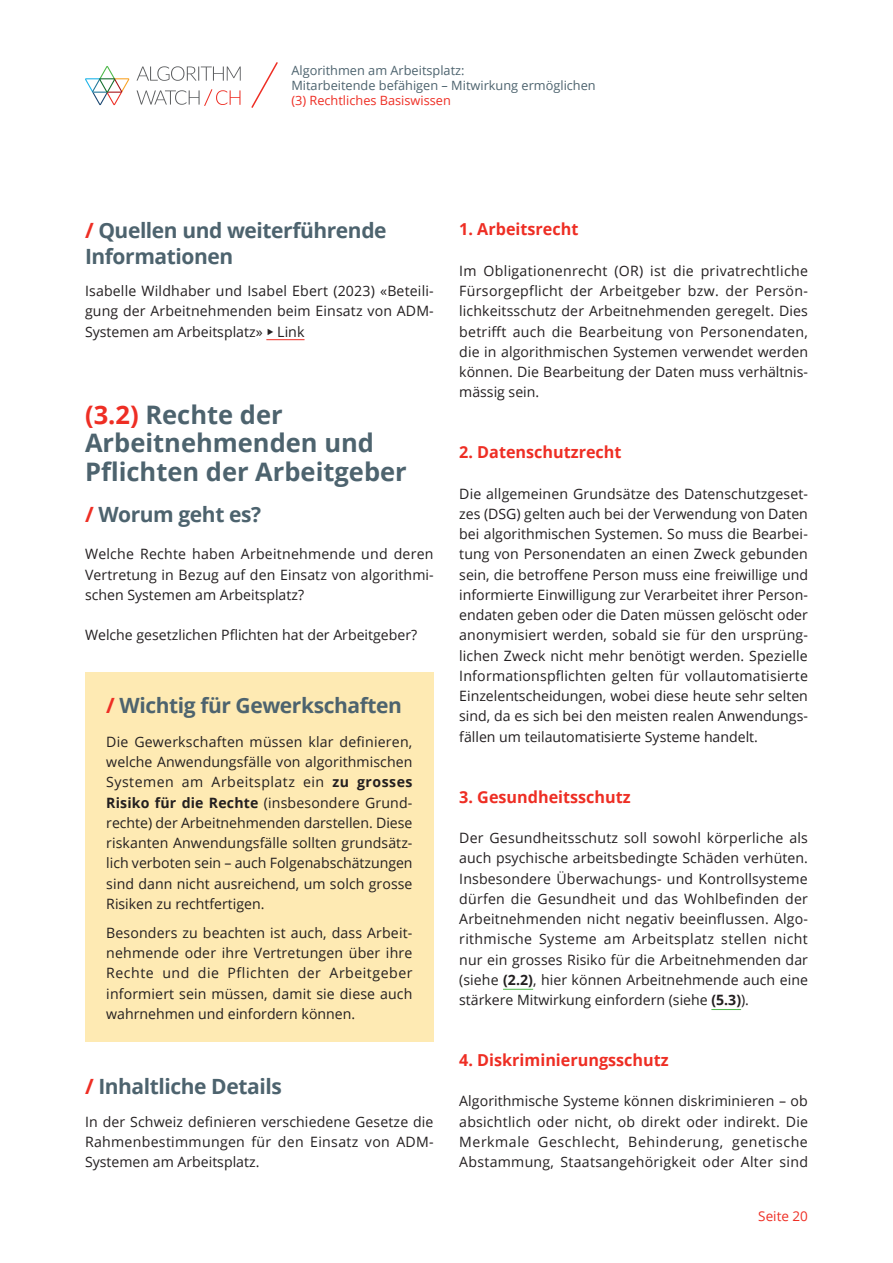
<style>
.page{position:relative;width:893px;height:1263px;background:#fff}
.page>*{position:absolute;margin:0;border:0;box-sizing:border-box;transform-origin:0 0}
.SYN_head_3_V{font:700 25.5px/28.5px "Open Sans";color:#4d636e}
.HBS_head_4_V{font:700 21px/25.2px "Open Sans";letter-spacing:-.02em;color:#4d636e}
.HBS_head_4_V_oG{font:700 21px "Open Sans";letter-spacing:-.02em;color:#4d636e}
.t1{font:700 16.5px "Open Sans";color:#ee2e24}
.HBS_Fließ_DE_geänder{font:14.25px/20.2px "Open Sans";color:#231f20;text-align:justify}
.HBS_Fließ_DE_oG{font:14.25px/20.2px "Open Sans";color:#231f20;text-align:justify}
.t2{font:13.5px "Open Sans";color:#ee2e24}
.t3{font:12.75px/15px "Open Sans";color:#4d636e}
.t4{font:12.75px "Open Sans";color:#ee2e24}
.s1{color:#ee2e24}
.s2{font-weight:700}
</style>
<div class="page">
<hr style="left:266px;top:339px;width:39px;height:1px;background:#ee2e24">
<div style="left:85px;top:672px;width:349px;height:370px;background:#feeab3"></div>
<hr style="left:503px;top:989px;width:30px;height:1px;background:#4cb848">
<hr style="left:711px;top:1009px;width:30px;height:1px;background:#4cb848">
<svg style="left:85px;top:66px;width:44px;height:39px"></svg>
<svg style="left:137px;top:66px;width:104px;height:40px"></svg>
<svg style="left:251px;top:62px;width:27px;height:46px"></svg>
<p class="t3" style="left:291px;top:63px;width:306px">Algorithmen am Arbeitsplatz:<br>Mitarbeitende befähigen – Mitwirkung ermöglichen</p>
<p class="t4" style="left:291px;top:92px;width:161px">(3) Rechtliches Basiswissen</p>
<p class="HBS_head_4_V" style="left:85px;top:218px;width:303px"><span class="s1">/</span> Quellen und weiterführende<br>Informationen</p>
<p class="HBS_Fließ_DE_geänder" style="left:85px;top:280px;width:350px">Isabelle Wildhaber und Isabel Ebert (2023) «Beteili&shy;gung der Arbeitnehmenden beim Einsatz von ADM-Systemen am Arbeitsplatz» Link</p>
<p class="SYN_head_3_V" style="left:85px;top:400px;width:323px"><span class="s1">(3.2)</span> Rechte der<br>Arbeitnehmenden und<br>Pflichten der Arbeitgeber</p>
<p class="HBS_head_4_V" style="left:85px;top:501px;width:178px"><span class="s1">/</span> Worum geht es?</p>
<p class="HBS_Fließ_DE_geänder" style="left:85px;top:544px;width:350px">Welche Rechte haben Arbeitnehmende und deren Vertretung in Bezug auf den Einsatz von algorithmi&shy;schen Systemen am Arbeitsplatz?</p>
<p class="HBS_Fließ_DE_geänder" style="left:85px;top:625px;width:334px">Welche gesetzlichen Pflichten hat der Arbeitgeber?</p>
<p class="HBS_head_4_V_oG" style="left:106px;top:690px;width:297px"><span class="s1">/</span> Wichtig für Gewerkschaften</p>
<p class="HBS_Fließ_DE_oG" style="left:106px;top:731px;width:308px">Die Gewerkschaften müssen klar definieren, welche Anwendungsfälle von algorithmischen Systemen am Arbeitsplatz ein <span class="s2">zu grosses Risiko für die Rechte</span> (insbesondere Grund&shy;rechte) der Arbeitnehmenden darstellen. Diese riskanten Anwendungsfälle sollten grundsätz&shy;lich verboten sein – auch Folgenabschätzungen sind dann nicht ausreichend, um solch grosse Risiken zu rechtfertigen.</p>
<p class="HBS_Fließ_DE_oG" style="left:106px;top:922px;width:308px">Besonders zu beachten ist auch, dass Arbeit&shy;nehmende oder ihre Vertretungen über ihre Rechte und die Pflichten der Arbeitgeber informiert sein müssen, damit sie diese auch wahrnehmen und einfordern können.</p>
<p class="HBS_head_4_V" style="left:85px;top:1073px;width:198px"><span class="s1">/</span> Inhaltliche Details</p>
<p class="HBS_Fließ_DE_geänder" style="left:85px;top:1111px;width:350px">In der Schweiz definieren verschiedene Gesetze die Rahmenbestimmungen für den Einsatz von ADM-Systemen am Arbeitsplatz.</p>
<p class="t1" style="left:459px;top:218px;width:121px">1. Arbeitsrecht</p>
<p class="HBS_Fließ_DE_geänder" style="left:459px;top:260px;width:350px">Im Obligationenrecht (OR) ist die privatrechtliche Fürsorgepflicht der Arbeitgeber bzw. der Persön&shy;lichkeitsschutz der Arbeitnehmenden geregelt. Dies betrifft auch die Bearbeitung von Personendaten, die in algorithmischen Systemen verwendet werden können. Die Bearbeitung der Daten muss verhältnis&shy;mässig sein.</p>
<p class="t1" style="left:459px;top:441px;width:164px">2. Datenschutzrecht</p>
<p class="HBS_Fließ_DE_geänder" style="left:459px;top:483px;width:350px">Die allgemeinen Grundsätze des Datenschutzgeset&shy;zes (DSG) gelten auch bei der Verwendung von Daten bei algorithmischen Systemen. So muss die Bearbei&shy;tung von Personendaten an einen Zweck gebunden sein, die betroffene Person muss eine freiwillige und informierte Einwilligung zur Verarbeitet ihrer Person&shy;endaten geben oder die Daten müssen gelöscht oder anonymisiert werden, sobald sie für den ursprüng&shy;lichen Zweck nicht mehr benötigt werden. Spezielle Informationspflichten gelten für vollautomatisierte Einzelentscheidungen, wobei diese heute sehr selten sind, da es sich bei den meisten realen Anwendungs&shy;fällen um teilautomatisierte Systeme handelt.</p>
<p class="t1" style="left:459px;top:785px;width:173px">3. Gesundheitsschutz</p>
<p class="HBS_Fließ_DE_geänder" style="left:459px;top:827px;width:350px">Der Gesundheitsschutz soll sowohl körperliche als auch psychische arbeitsbedingte Schäden verhüten.<br>Insbesondere Überwachungs- und Kontrollsysteme dürfen die Gesundheit und das Wohlbefinden der Arbeitnehmenden nicht negativ beeinflussen. Algo&shy;rithmische Systeme am Arbeitsplatz stellen nicht nur ein grosses Risiko für die Arbeitnehmenden dar (siehe <span class="s2">(2.2)</span>, hier können Arbeitnehmende auch eine stärkere Mitwirkung einfordern (siehe <span class="s2">(5.3)</span>).</p>
<p class="t1" style="left:459px;top:1048px;width:211px">4. Diskriminierungsschutz</p>
<p class="HBS_Fließ_DE_geänder" style="left:459px;top:1090px;width:350px">Algorithmische Systeme können diskriminieren – ob absichtlich oder nicht, ob direkt oder indirekt. Die Merkmale Geschlecht, Behinderung, genetische Abstammung, Staatsangehörigkeit oder Alter sind</p>
<p class="t2" style="left:758px;top:1207px;width:51px">Seite 20</p>
</div>
